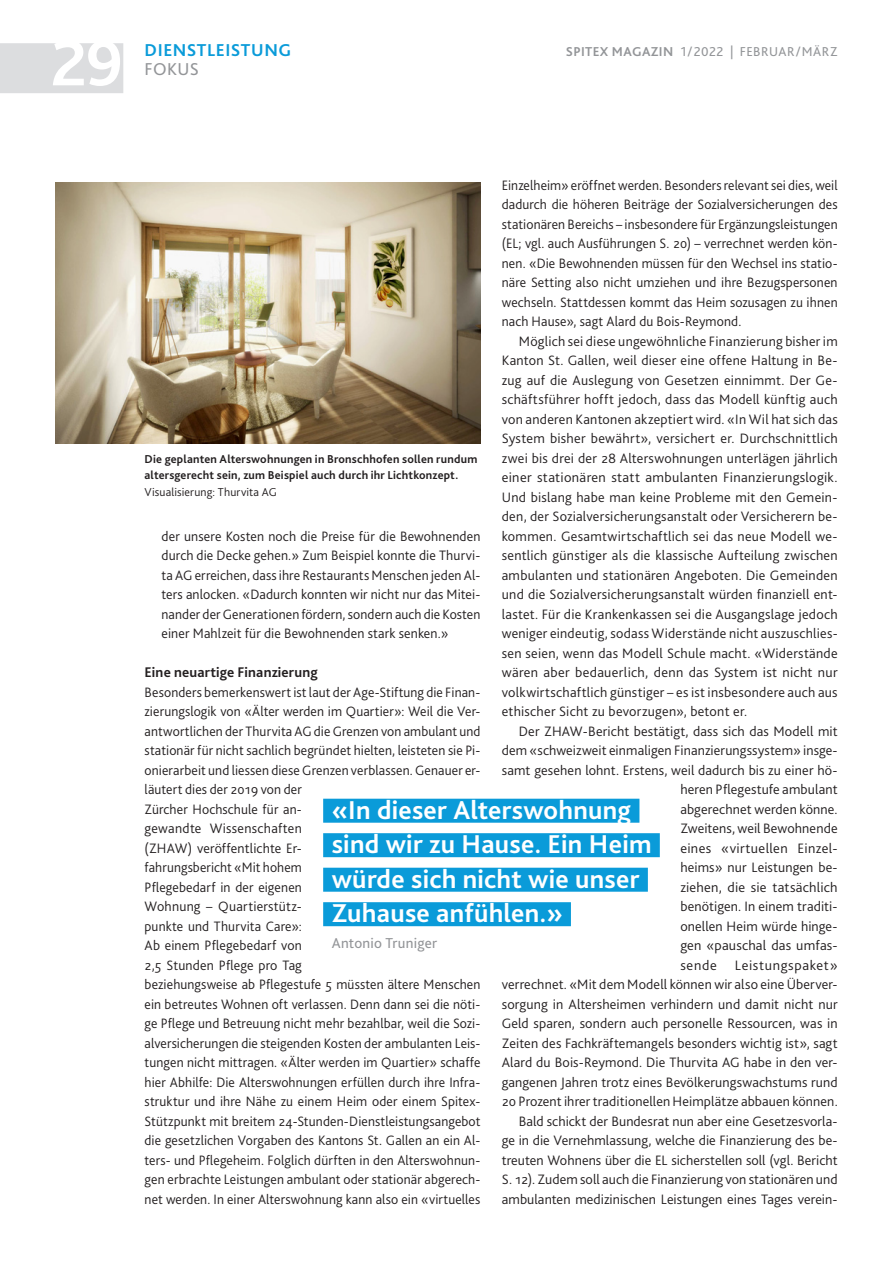
<style>
.page{position:relative;width:893px;height:1263px;background:#fff}
.page>*{position:absolute;margin:0;border:0;box-sizing:border-box;transform-origin:0 0}
.t1{font:700 67.5px "Bliss 2";color:#fff}
.t2{font:700 27px/34.5px "Bliss 2";letter-spacing:.01em;color:#fff}
.t3{font:700 18px "Bliss 2";letter-spacing:.03em;color:#0a9bd9}
.t4{font:18px "Bliss 2";letter-spacing:.02em;color:#939598}
.t5{font:15px "Bliss 2";letter-spacing:.015em;color:#939598}
.t6{font:700 14.7px "Bliss 2";letter-spacing:.01em;color:#231f20}
.t7{font:300 14.25px/19.5px "Bliss 2";letter-spacing:.01em;color:#231f20;text-align:justify}
.t8{font:13.5px "Bliss 2";letter-spacing:.035em;color:#939598}
.t9{font:700 12px/16.5px "Bliss 2";letter-spacing:.015em;color:#231f20}
.t10{font:300 12px "Bliss 2";letter-spacing:.01em;color:#231f20}
.s1{font-weight:700}
</style>
<div class="page">
<div style="left:0;top:43px;width:123px;height:50px;background:#dcdddf"></div>
<img style="left:55px;top:183px;width:425px;height:260px">
<div style="left:323px;top:799px;width:316px;height:24px;background:#0a9bd9"></div>
<div style="left:323px;top:833px;width:337px;height:24px;background:#0a9bd9"></div>
<div style="left:323px;top:868px;width:325px;height:24px;background:#0a9bd9"></div>
<div style="left:323px;top:902px;width:248px;height:24px;background:#0a9bd9"></div>
<h1 class="t1" style="left:51px;top:21px;width:74px">29</h1>
<p class="t3" style="left:145px;top:39px;width:148px">DIENSTLEISTUNG</p>
<p class="t8" style="left:566px;top:43px;width:273px"><span class="s1">SPITEX MAGAZIN</span> 1/2022 | FEBRUAR/MÄRZ</p>
<p class="t4" style="left:145px;top:58px;width:56px">FOKUS</p>
<p class="t7" style="left:502px;top:175px;width:337px">Einzelheim» eröffnet werden. Besonders relevant sei dies, weil dadurch die höheren Beiträge der Sozialversicherungen des stationären Bereichs – insbesondere für Ergänzungsleistungen (EL; vgl. auch Ausführungen S. 20) – verrechnet werden kön&shy;nen. «Die Bewohnenden müssen für den Wechsel ins statio&shy;näre Setting also nicht umziehen und ihre Bezugspersonen wechseln. Stattdessen kommt das Heim sozusagen zu ihnen nach Hause», sagt Alard du Bois-Reymond.</p>
<p class="t7" style="left:502px;top:331px;width:337px;text-indent:17px">Möglich sei diese ungewöhnliche Finanzierung bisher im Kanton St. Gallen, weil dieser eine offene Haltung in Be&shy;zug auf die Auslegung von Gesetzen einnimmt. Der Ge&shy;schäftsführer hofft jedoch, dass das Modell künftig auch von anderen Kantonen akzeptiert wird. «In Wil hat sich das System bisher bewährt», versichert er. Durchschnittlich zwei bis drei der 28 Alterswohnungen unterlägen jährlich einer stationären statt ambulanten Finanzierungslogik.<br>Und bislang habe man keine Probleme mit den Gemein&shy;den, der Sozialversicherungsanstalt oder Versicherern be&shy;kommen. Gesamtwirtschaftlich sei das neue Modell we&shy;sentlich günstiger als die klassische Aufteilung zwischen ambulanten und stationären Angeboten. Die Gemeinden und die Sozialversicherungsanstalt würden finanziell ent&shy;lastet. Für die Krankenkassen sei die Ausgangslage jedoch weniger eindeutig, sodass Widerstände nicht auszuschlies&shy;sen seien, wenn das Modell Schule macht. «Widerstände wären aber bedauerlich, denn das System ist nicht nur volkwirtschaftlich günstiger – es ist insbesondere auch aus ethischer Sicht zu bevorzugen», betont er.</p>
<p class="t7" style="left:519px;top:721px;width:320px">Der ZHAW-Bericht bestätigt, dass sich das Modell mit</p>
<p class="t7" style="left:502px;top:741px;width:337px">dem «schweizweit einmaligen Finanzierungssystem» insge-</p>
<p class="t7" style="left:502px;top:760px;width:337px">samt gesehen lohnt. Erstens, weil dadurch bis zu einer hö-</p>
<p class="t7" style="left:680px;top:780px;width:159px">heren Pflegestufe ambulant</p>
<p class="t7" style="left:680px;top:799px;width:159px">abgerechnet werden könne.</p>
<p class="t7" style="left:680px;top:819px;width:159px">Zweitens, weil Bewohnende</p>
<p class="t7" style="left:680px;top:838px;width:159px">eines «virtuellen Einzel-</p>
<p class="t7" style="left:680px;top:858px;width:159px">heims» nur Leistungen be-</p>
<p class="t7" style="left:680px;top:877px;width:159px">ziehen, die sie tatsächlich</p>
<p class="t7" style="left:680px;top:897px;width:159px">benötigen. In einem traditi-</p>
<p class="t7" style="left:680px;top:916px;width:159px">onellen Heim würde hinge-</p>
<p class="t7" style="left:680px;top:936px;width:159px">gen «pauschal das umfas-</p>
<p class="t7" style="left:680px;top:955px;width:38px">sende</p>
<p class="t9" style="left:145px;top:450px;width:334px">Die geplanten Alterswohnungen in Bronschhofen sollen rundum altersgerecht sein, zum Beispiel auch durch ihr Lichtkonzept.</p>
<p class="t10" style="left:145px;top:484px;width:134px">Visualisierung: Thurvita AG</p>
<p class="t7" style="left:162px;top:526px;width:320px">der unsere Kosten noch die Preise für die Bewohnenden durch die Decke gehen.» Zum Beispiel konnte die Thurvi&shy;ta AG erreichen, dass ihre Restaurants Menschen jeden Al&shy;ters anlocken. «Dadurch konnten wir nicht nur das Mitei&shy;nander der Generationen fördern, sondern auch die Kosten einer Mahlzeit für die Bewohnenden stark senken.»</p>
<p class="t6" style="left:145px;top:663px;width:175px">Eine neuartige Finanzierung</p>
<p class="t7" style="left:145px;top:682px;width:337px;text-align:left">Besonders bemerkenswert ist laut der Age-Stiftung die Finan&shy;zierungslogik von «Älter werden im Quartier»: Weil die Ver&shy;antwortlichen der Thurvita AG die Grenzen von ambulant und stationär für nicht sachlich begründet hielten, leisteten sie Pi&shy;onierarbeit und liessen diese Grenzen verblassen. Genauer er&shy;läutert dies der 2019 von der<br>Zürcher Hochschule für an-<br>gewandte Wissenschaften<br>(ZHAW) veröffentlichte Er-<br>fahrungsbericht «Mit hohem<br>Pflegebedarf in der eigenen<br>Wohnung – Quartierstütz-<br>punkte und Thurvita Care»:<br>Ab einem Pflegebedarf von<br>2,5 Stunden Pflege pro Tag<br>beziehungsweise ab Pflegestufe 5 müssten ältere Menschen ein betreutes Wohnen oft verlassen. Denn dann sei die nöti&shy;ge Pflege und Betreuung nicht mehr bezahlbar, weil die Sozi&shy;alversicherungen die steigenden Kosten der ambulanten Leis&shy;tungen nicht mittragen. «Älter werden im Quartier» schaffe hier Abhilfe: Die Alterswohnungen erfüllen durch ihre Infra&shy;struktur und ihre Nähe zu einem Heim oder einem Spitex-Stützpunkt mit breitem 24-Stunden-Dienstleistungsangebot die gesetzlichen Vorgaben des Kantons St. Gallen an ein Al&shy;ters- und Pflegeheim. Folglich dürften in den Alterswohnun&shy;gen erbrachte Leistungen ambulant oder stationär abgerech&shy;net werden. In einer Alterswohnung kann also ein «virtuelles</p>
<h2 class="t2" style="left:332px;top:792px;width:321px">«In dieser Alterswohnung sind wir zu Hause. Ein Heim würde sich nicht wie unser<br>Zuhause anfühlen.»</h2>
<p class="t5" style="left:332px;top:933px;width:107px">Antonio Truniger</p>
<p class="t7" style="left:502px;top:955px;width:337px;text-align:right">Leistungspaket»<br>verrechnet. «Mit dem Modell können wir also eine Überver&shy;sorgung in Altersheimen verhindern und damit nicht nur Geld sparen, sondern auch personelle Ressourcen, was in Zeiten des Fachkräftemangels besonders wichtig ist», sagt Alard du Bois-Reymond. Die Thurvita AG habe in den ver&shy;gangenen Jahren trotz eines Bevölkerungswachstums rund 20 Prozent ihrer traditionellen Heimplätze abbauen können.<br>Bald schickt der Bundesrat nun aber eine Gesetzesvorla-<br>ge in die Vernehmlassung, welche die Finanzierung des be&shy;treuten Wohnens über die EL sicherstellen soll (vgl. Bericht S. 12). Zudem soll auch die Finanzierung von stationären und ambulanten medizinischen Leistungen eines Tages verein-</p>
</div>
